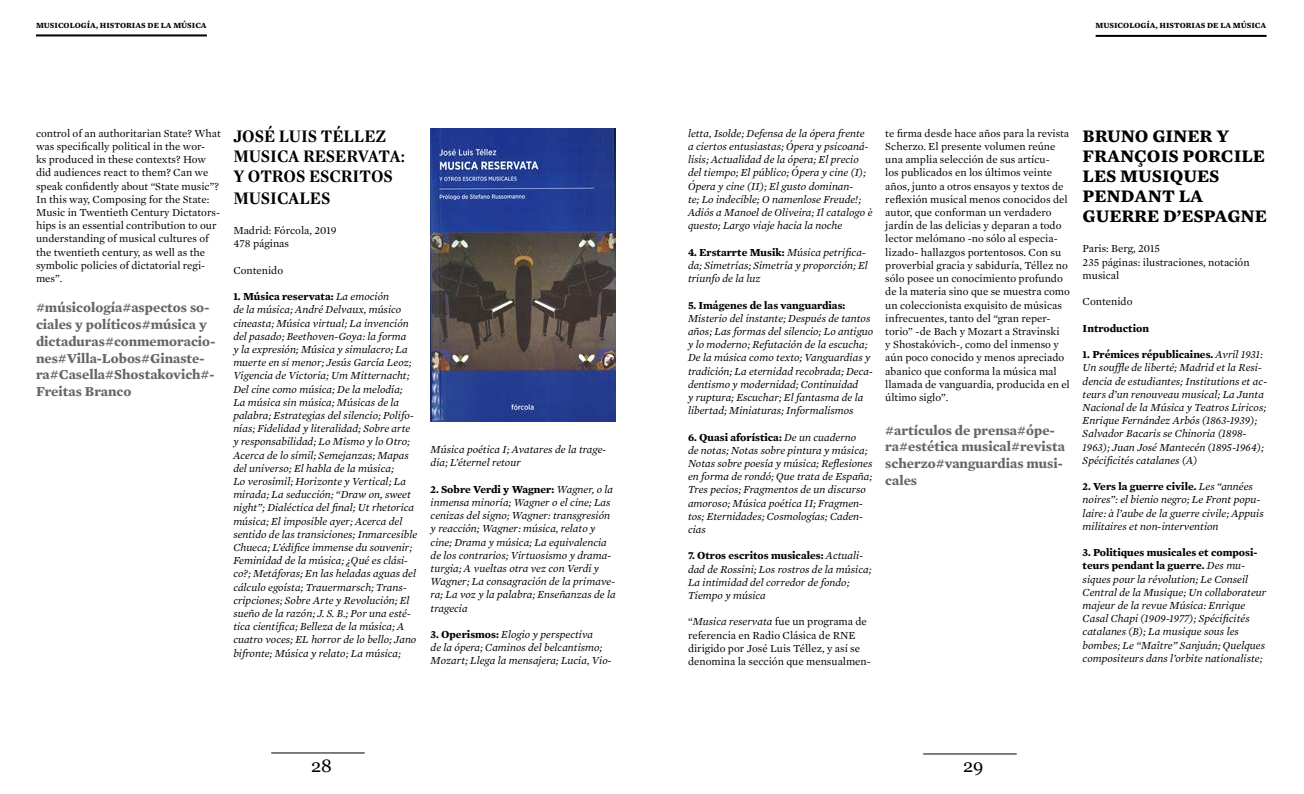
<style>
.page{position:relative;width:1304px;height:794px;background:#fff}
.page>*{position:absolute;margin:0;border:0;box-sizing:border-box;transform-origin:0 0}
.t1{font:700 18px/20px "Mercury Text G1";color:#000}
.t2{font:700 18px/20px "Mercury Display";color:#000;scale:.95 1}
.t3{font:18px "Georgia";color:#000}
.t4{font:700 14px/16.8px "Mercury Text G1";color:#66656a}
.t5{font:italic 11px/13.2px "Mercury Text G1";color:#000}
.t6{font:11px/13.2px "Mercury Text G1";color:#000}
.t7{font:700 11px "Mercury Text G1";color:#000}
.t8{font:700 8px "Mercury Text G1";color:#000}
.s1{font-weight:700;font-style:normal}
.s2{font-style:italic}
</style>
<div class="page">
<hr style="left:923px;top:753px;width:94px;height:1px;background:#000">
<hr style="left:271px;top:752px;width:94px;height:1px;background:#000">
<img style="left:431px;top:128px;width:185px;height:294px">
<hr style="left:36px;top:34px;width:171px;height:2px;background:#000">
<hr style="left:1096px;top:35px;width:171px;height:2px;background:#000">
<p class="t8" style="left:36px;top:20px;width:172px">MUSICOLOGÍA, HISTORIAS DE LA MÚSICA</p>
<p class="t8" style="left:1096px;top:20px;width:172px">MUSICOLOGÍA, HISTORIAS DE LA MÚSICA</p>
<p class="t6" style="left:36px;top:126px;width:186px">control of an authoritarian State? What was specifically political in the wor-<br>ks produced in these contexts? How did audiences react to them? Can we speak confidently about “State music”?<br>In this way, Composing for the State:<br>Music in Twentieth Century Dictators&shy;hips is an essential contribution to our understanding of musical cultures of the twentieth century, as well as the symbolic policies of dictatorial regi&shy;mes”.</p>
<p class="t4" style="left:36px;top:299px;width:181px">#músicología#aspectos so&shy;ciales y políticos#música y dictaduras#conmemoracio&shy;nes#Villa-Lobos#Ginaste&shy;ra#Casella#Shostakovich#-<br>Freitas Branco</p>
<p class="t2" style="left:233px;top:126px;width:163px">JOSÉ LUIS TÉLLEZ</p>
<p class="t2" style="left:233px;top:146px;width:182px">MUSICA RESERVATA:<br>Y OTROS ESCRITOS</p>
<p class="t2" style="left:233px;top:188px;width:104px">MUSICALES</p>
<p class="t6" style="left:233px;top:223px;width:105px">Madrid: Fórcola, 2019</p>
<p class="t6" style="left:233px;top:237px;width:57px">478 páginas</p>
<p class="t6" style="left:233px;top:263px;width:51px">Contenido</p>
<p class="t5" style="left:233px;top:289px;width:185px"><span class="s1">1. Música reservata:</span> La emoción<br>de la música; André Delvaux, músico cineasta; Música virtual; La invención del pasado; Beethoven-Goya: la forma<br>y la expresión; Música y simulacro; La muerte en si menor; Jesús García Leoz; Vigencia de Victoria; Um Mitternacht; Del cine como música; De la melodía; La música sin música; Músicas de la palabra; Estrategias del silencio; Polifo&shy;nías; Fidelidad y literalidad; Sobre arte y responsabilidad; Lo Mismo y lo Otro; Acerca de lo símil; Semejanzas; Mapas del universo; El habla de la música;<br>Lo verosímil; Horizonte y Vertical; La mirada; La seducción; “Draw on, sweet night”; Dialéctica del final; Ut rhetorica música; El imposible ayer; Acerca del sentido de las transiciones; Inmarcesible Chueca; L’édifice immense du souvenir; Feminidad de la música; ¿Qué es clási&shy;co?; Metáforas; En las heladas aguas del cálculo egoísta; Trauermarsch; Trans&shy;cripciones; Sobre Arte y Revolución; El sueño de la razón; J. S. B.; Por una esté&shy;tica científica; Belleza de la música; A cuatro voces; EL horror de lo bello; Jano bifronte; Música y relato; La música;</p>
<p class="t5" style="left:431px;top:442px;width:177px">Música poética I; Avatares de la trage&shy;dia; L’éternel retour</p>
<p class="t5" style="left:431px;top:482px;width:187px"><span class="s1">2. Sobre Verdi y Wagner:</span> Wagner, o la inmensa minoría; Wagner o el cine; Las cenizas del signo; Wagner: transgresión y reacción; Wagner: música, relato y cine; Drama y música; La equivalencia de los contrarios; Virtuosismo y drama&shy;turgia; A vueltas otra vez con Verdi y Wagner; La consagración de la primave&shy;ra; La voz y la palabra; Enseñanzas de la tragecia</p>
<p class="t5" style="left:431px;top:627px;width:183px"><span class="s1">3. Operismos:</span> Elogio y perspectiva<br>de la ópera; Caminos del belcantismo;<br>Mozart; Llega la mensajera; Lucia, Vio-</p>
<p class="t5" style="left:688px;top:126px;width:186px">letta, Isolde; Defensa de la ópera frente a ciertos entusiastas; Ópera y psicoaná&shy;lisis; Actualidad de la ópera; El precio del tiempo; El público; Ópera y cine (I); Ópera y cine (II); El gusto dominan-<br>te; Lo indecible; O namenlose Freude!; Adiós a Manoel de Oliveira; Il catalogo è questo; Largo viaje hacia la noche</p>
<p class="t5" style="left:688px;top:245px;width:181px"><span class="s1">4. Erstarrte Musik:</span> Música petrifica&shy;da; Simetrías; Simetría y proporción; El triunfo de la luz</p>
<p class="t5" style="left:688px;top:298px;width:187px"><span class="s1">5. Imágenes de las vanguardias:<br></span>Misterio del instante; Después de tantos años; Las formas del silencio; Lo antiguo y lo moderno; Refutación de la escucha; De la música como texto; Vanguardias y tradición; La eternidad recobrada; Deca&shy;dentismo y modernidad; Continuidad<br>y ruptura; Escuchar; El fantasma de la libertad; Miniaturas; Informalismos</p>
<p class="t5" style="left:688px;top:430px;width:186px"><span class="s1">6. Quasi aforística:</span> De un cuaderno<br>de notas; Notas sobre pintura y música; Notas sobre poesía y música; Reflesiones en forma de rondó; Que trata de España; Tres pecios; Fragmentos de un discurso amoroso; Música poética II; Fragmen&shy;tos; Eternidades; Cosmologías; Caden&shy;cias</p>
<p class="t5" style="left:688px;top:549px;width:185px"><span class="s1">7. Otros escritos musicales:</span> Actuali&shy;dad de Rossini; Los rostros de la música;<br>La intimidad del corredor de fondo;<br>Tiempo y música</p>
<p class="t6" style="left:688px;top:615px;width:184px">“<span class="s2">Musica reservata</span> fue un programa de referencia en Radio Clásica de RNE dirigido por José Luis Téllez, y así se denomina la sección que mensualmen-</p>
<p class="t6" style="left:885px;top:126px;width:186px">te firma desde hace años para la revista Scherzo. El presente volumen reúne una amplia selección de sus artícu-<br>los publicados en los últimos veinte años, junto a otros ensayos y textos de reflexión musical menos conocidos del autor, que conforman un verdadero jardín de las delicias y deparan a todo lector melómano -no sólo al especia&shy;lizado- hallazgos portentosos. Con su proverbial gracia y sabiduría, Téllez no sólo posee un conocimiento profundo de la materia sino que se muestra como un coleccionista exquisito de músicas infrecuentes, tanto del “gran reper&shy;torio” -de Bach y Mozart a Stravinski<br>y Shostakóvich-, como del inmenso y aún poco conocido y menos apreciado abanico que conforma la música mal llamada de vanguardia, producida en el último siglo”.</p>
<p class="t4" style="left:885px;top:421px;width:181px">#artículos de prensa#ópe&shy;ra#estética musical#revista scherzo#vanguardias musi&shy;cales</p>
<p class="t1" style="left:1083px;top:126px;width:184px">BRUNO GINER Y<br>FRANÇOIS PORCILE</p>
<p class="t1" style="left:1083px;top:166px;width:186px">LES MUSIQUES<br>PENDANT LA<br>GUERRE D’ESPAGNE</p>
<p class="t6" style="left:1083px;top:242px;width:79px">Paris: Berg, 2015</p>
<p class="t6" style="left:1083px;top:255px;width:168px">235 páginas: ilustraciones, notación musical</p>
<p class="t6" style="left:1083px;top:295px;width:51px">Contenido</p>
<p class="t7" style="left:1083px;top:321px;width:68px">Introduction</p>
<p class="t5" style="left:1083px;top:347px;width:186px"><span class="s1">1. Prémices républicaines.</span> Avril 1931:<br>Un souffle de liberté; Madrid et la Resi&shy;dencia de estudiantes; Institutions et ac&shy;teurs d’un renouveau musical; La Junta Nacional de la Música y Teatros Liricos; Enrique Fernández Arbós (1863-1939); Salvador Bacaris se Chinoria (1898- 1963); Juan José Mantecén (1895-1964); Spécificités catalanes (A)</p>
<p class="t5" style="left:1083px;top:479px;width:183px"><span class="s1">2. Vers la guerre civile.</span> Les “années noires”: el bienio negro; Le Front popu&shy;laire: à l’aube de la guerre civile; Appuis militaires et non-intervention</p>
<p class="t5" style="left:1083px;top:545px;width:185px"><span class="s1">3. Politiques musicales et composi&shy;teurs pendant la guerre.</span> Des mu&shy;siques pour la révolution; Le Conseil Central de la Musique; Un collaborateur majeur de la revue Música: Enrique Casal Chapi (1909-1977); Spécificités catalanes (B); La musique sous les bombes; Le “Maître” Sanjuán; Quelques compositeurs dans l’orbite nationaliste;</p>
<h1 class="t3" style="left:311px;top:754px;width:22px">28</h1>
<h1 class="t3" style="left:963px;top:754px;width:22px">29</h1>
</div>
